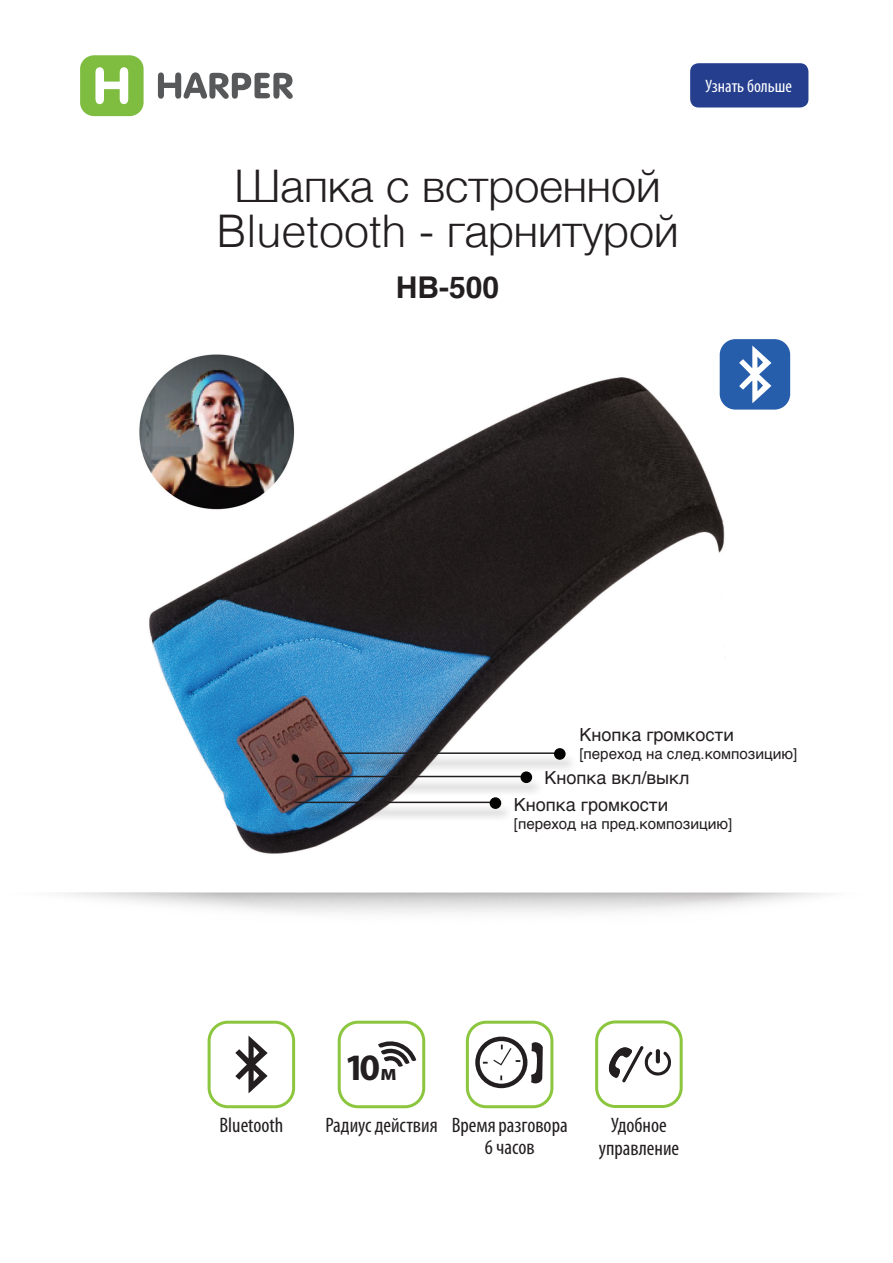
<style>
.page{position:relative;width:893px;height:1263px;background:#fff}
.page>*{position:absolute;margin:0;border:0;box-sizing:border-box;transform-origin:0 0}
.t1{font:300 45px "Helvetica";color:#231f20}
.t2{font:700 37.35px "Myriad Pro";color:#231f20}
.t3{font:700 30px "Helvetica";color:#231f20}
.t4{font:condensed 21px/22.5px "Myriad Pro";color:#231f20;text-align:center}
.t5{font:18px "Helvetica";color:#231f20}
.t6{font:condensed 18px "Myriad Pro";color:#fff}
.t7{font:15px "Helvetica";color:#231f20}
.s1{font-size:22.5px}
</style>
<div class="page">
<img style="left:149px;top:350px;width:583px;height:504px">
<div style="left:690px;top:63px;width:118px;height:45px;background:#253f8e;border-radius:9px"></div>
<svg style="left:158px;top:72px;width:135px;height:27px"></svg>
<div style="left:80px;top:55px;width:64px;height:61px;background:#7fbd41;border-radius:14px"></div>
<svg style="left:95px;top:67px;width:33px;height:37px"></svg>
<div style="left:720px;top:339px;width:70px;height:71px;background:#275eac;border-radius:16px"></div>
<svg style="left:739px;top:345px;width:32px;height:58px"></svg>
<div style="left:595px;top:1020px;width:88px;height:88px;border:3px solid #8bc63e;border-radius:19px"></div>
<div style="left:208px;top:1021px;width:87px;height:87px;border:3px solid #8bc63e;border-radius:19px"></div>
<div style="left:338px;top:1021px;width:87px;height:87px;border:3px solid #8bc63e;border-radius:19px"></div>
<svg style="left:609px;top:1046px;width:62px;height:36px"></svg>
<svg style="left:235px;top:1035px;width:33px;height:58px"></svg>
<svg style="left:378px;top:1041px;width:38px;height:26px"></svg>
<div style="left:466px;top:1021px;width:87px;height:87px;border:3px solid #8bc63e;border-radius:19px"></div>
<div style="left:475px;top:1036px;width:52px;height:52px;border:4px solid #231f20;border-radius:50%"></div>
<svg style="left:483px;top:1044px;width:37px;height:21px"></svg>
<svg style="left:531px;top:1042px;width:12px;height:42px"></svg>
<img style="left:139px;top:350px;width:161px;height:162px">
<div style="left:298px;top:804px;width:215px;height:18px;background:#231f20;opacity:.75"></div>
<hr style="left:295px;top:802px;width:200px;height:1px;background:#231f20">
<div style="left:318px;top:778px;width:226px;height:18px;background:#231f20;opacity:.75"></div>
<hr style="left:315px;top:776px;width:211px;height:1px;background:#231f20">
<div style="left:341px;top:755px;width:237px;height:17px;background:#231f20;opacity:.75"></div>
<hr style="left:338px;top:752px;width:222px;height:2px;background:#231f20">
<div style="left:490px;top:797px;width:11px;height:12px;background:#040503;border-radius:50%"></div>
<div style="left:520px;top:771px;width:12px;height:12px;background:#040503;border-radius:50%"></div>
<div style="left:554px;top:748px;width:12px;height:12px;background:#040503;border-radius:50%"></div>
<p class="t6" style="left:705px;top:75px;width:88px">Узнать больше</p>
<p class="t1" style="left:235px;top:147px;width:428px">Шапка с встроенной</p>
<p class="t1" style="left:217px;top:192px;width:464px">Bluetooth - гарнитурой</p>
<p class="t3" style="left:396px;top:263px;width:105px">HB-500</p>
<p class="t5" style="left:579px;top:720px;width:156px">Кнопка громкости</p>
<p class="t7" style="left:579px;top:742px;width:219px">[переход на след.композицию]</p>
<p class="t5" style="left:514px;top:791px;width:156px">Кнопка громкости</p>
<p class="t7" style="left:514px;top:812px;width:220px">[переход на пред.композицию]</p>
<p class="t5" style="left:544px;top:764px;width:147px">Кнопка вкл/выкл</p>
<p class="t2" style="left:344px;top:1043px;width:54px">10<span class="s1">м</span></p>
<p class="t4" style="left:219px;top:1114px;width:65px">Bluetooth</p>
<p class="t4" style="left:325px;top:1114px;width:114px">Радиус действия</p>
<p class="t4" style="left:452px;top:1113px;width:117px">Время разговора</p>
<p class="t4" style="left:485px;top:1136px;width:51px">6 часов</p>
<p class="t4" style="left:599px;top:1114px;width:82px">Удобное управление</p>
</div>
